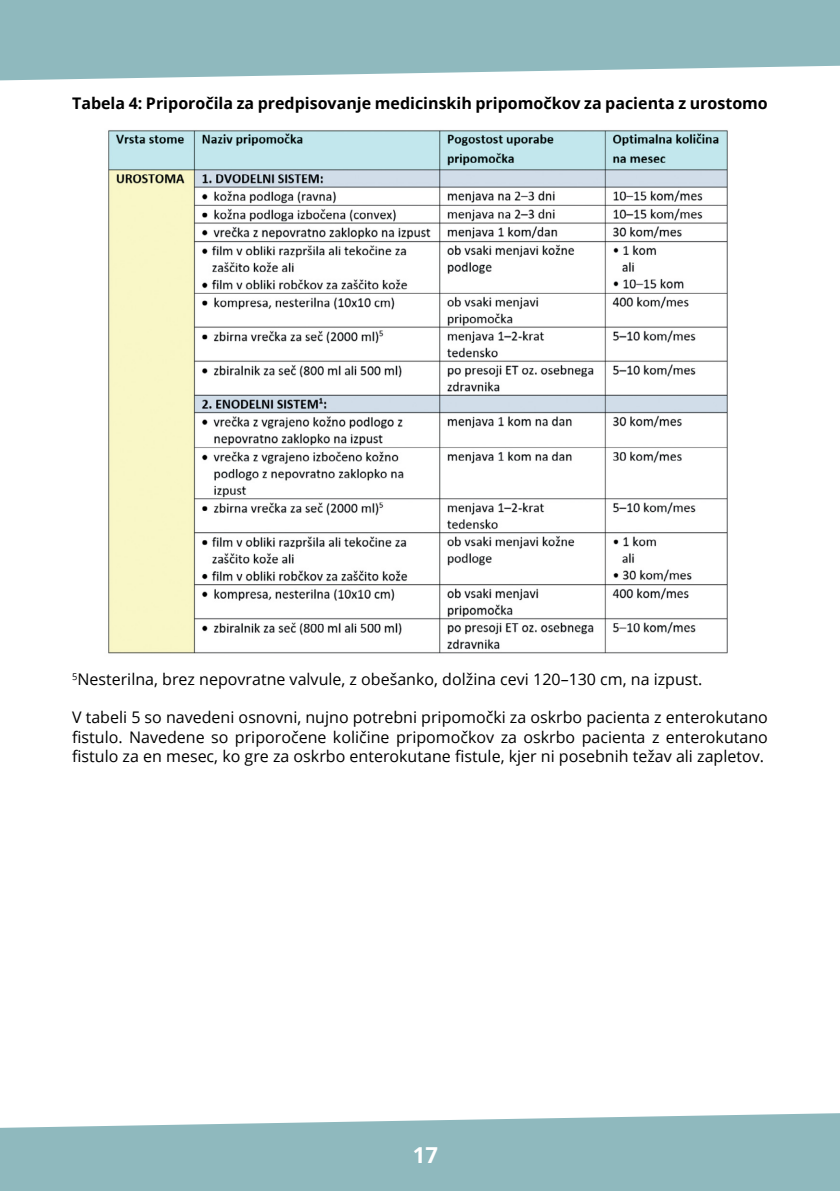
<style>
.page{position:relative;width:840px;height:1191px;background:#fff}
.page>*{position:absolute;margin:0;border:0;box-sizing:border-box;transform-origin:0 0}
.t1{font:700 22px "Open Sans";color:#fff}
.t2{font:16px/19.2px "Open Sans";color:#000;text-align:justify}
.t3{font:700 16px "Open Sans";color:#000}
</style>
<div class="page">
<svg style="left:0;top:0;width:839px;height:81px;background:#99bfc4"></svg>
<svg style="left:0;top:1113px;width:839px;height:78px;background:#99bfc4"></svg>
<img style="left:108px;top:130px;width:620px;height:524px">
<p class="t3" style="left:72px;top:92px;width:697px">Tabela 4: Priporočila za predpisovanje medicinskih pripomočkov za pacienta z urostomo</p>
<p class="t2" style="left:72px;top:669px;width:631px"><sup>5</sup>Nesterilna, brez nepovratne valvule, z obešanko, dolžina cevi 120–130 cm, na izpust.</p>
<p class="t2" style="left:72px;top:707px;width:697px">V tabeli 5 so navedeni osnovni, nujno potrebni pripomočki za oskrbo pacienta z enterokutano fistulo. Navedene so priporočene količine pripomočkov za oskrbo pacienta z enterokutano fistulo za en mesec, ko gre za oskrbo enterokutane fistule, kjer ni posebnih težav ali zapletov.</p>
<h1 class="t1" style="left:412px;top:1139px;width:27px">17</h1>
</div>
